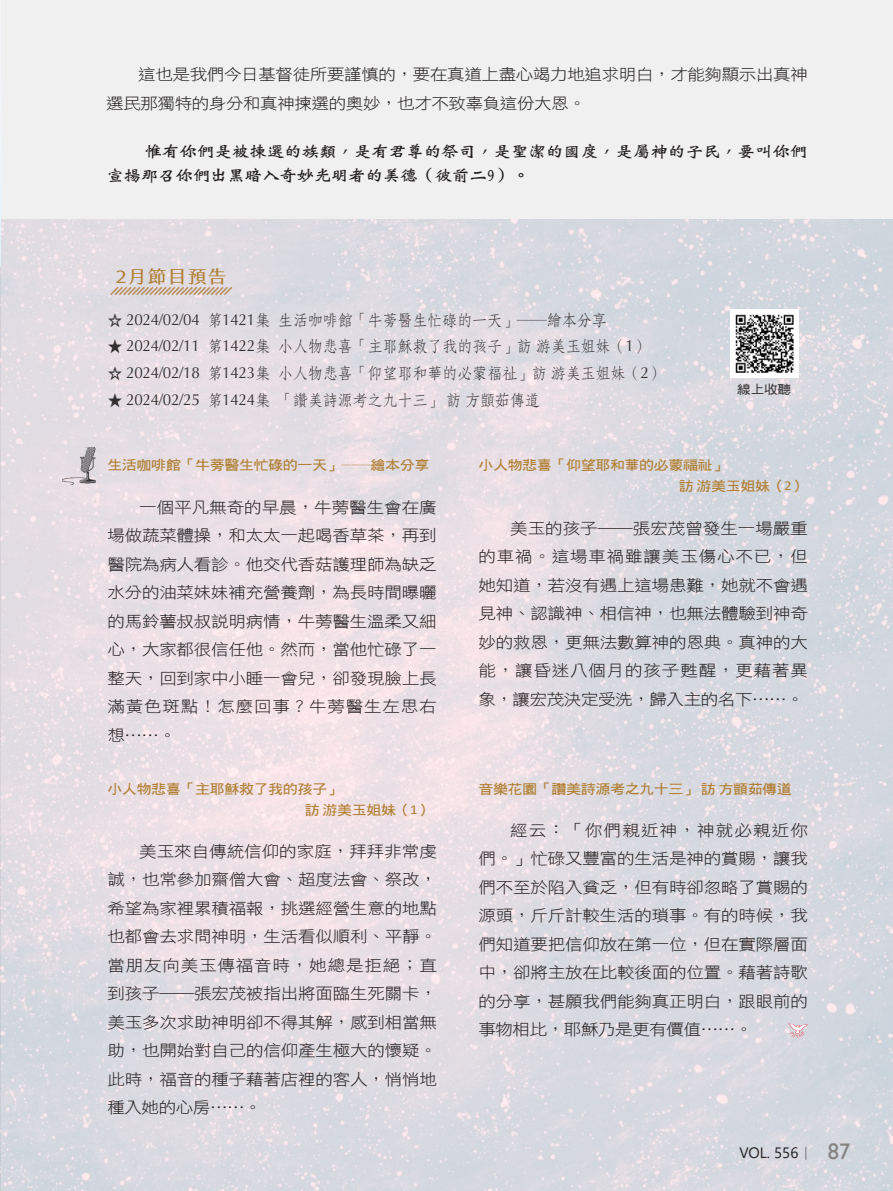
<style>
.page{position:relative;width:893px;height:1191px;background:#fff}
.page>*{position:absolute;margin:0;border:0;box-sizing:border-box;transform-origin:0 0}
.圖說{font:17.55px "jf jinxuan fresh 2.1 Medium";letter-spacing:.025em;color:#b17f34;scale:1.11 1}
.Normal經文{font:16.2px/24px "DF Wei Bei W7 WIN BF";letter-spacing:-.03em;color:#231f20;scale:1.11 1}
.參考書目內容{font:16.05px "DF Fang Song W4 WIN BF";letter-spacing:-.02em;color:#312f30;scale:.95 1}
.t1{font:15.75px/28.5px "DF Hei W3 WIN BF";letter-spacing:-.015em;color:#231f20;text-align:justify;scale:1.11 1}
.t2{font:15px "Segoe UI";color:#231f20}
.圖說_大{font:13.5px/21px "DF Hei W7 WIN BF";letter-spacing:-.025em;color:#b17f34;scale:1.11 1}
.圖說-2{font:12.45px "DF Hei W7 WIN BF";color:#3e3e3f;scale:1.11 1}
.s1{font-family:"Optima"}
.s2{font-family:"Calibri"}
.s3{font-family:"Adobe Ming Std";font-weight:300}
.s4{font-family:"Gill Sans";font-size:22.5px;color:#868281}
</style>
<div class="page">
<img style="left:1px;top:219px;width:892px;height:972px">
<div style="left:1px;top:0;width:892px;height:219px;background:#f0f0f0"></div>
<svg style="left:0;top:266px;width:1px;height:925px"></svg>
<img style="left:62px;top:447px;width:33px;height:37px">
<img style="left:730px;top:309px;width:68px;height:68px">
<svg style="left:108px;top:285px;width:126px;height:12px;background:#d4c5ba"></svg>
<svg style="left:788px;top:1023px;width:20px;height:15px"></svg>
<img style="left:0;top:1px;width:1px;height:265px">
<p class="t1" style="left:106px;top:60px;width:634px;text-indent:32px">這也是我們今日基督徒所要謹慎的，要在真道上盡心竭力地追求明白，才能夠顯示出真神選民那獨特的身分和真神揀選的奧妙，也才不致辜負這份大恩。</p>
<p class="Normal經文" style="left:106px;top:139px;width:634px;text-indent:38px">惟有你們是被揀選的族類，是有君尊的祭司，是聖潔的國度，是屬神的子民，要叫你們宣揚那召你們出黑暗入奇妙光明者的美德（彼前二9）。</p>
<p class="圖說" style="left:116px;top:267px;width:102px">2月節目預告</p>
<p class="參考書目內容" style="left:107px;top:312px;width:527px">☆ <span class="s1">2024/02/04</span> 第<span class="s1">1421</span>集 生活咖啡館「牛蒡醫生忙碌的一天」――繪本分享</p>
<p class="參考書目內容" style="left:107px;top:338px;width:571px">★ <span class="s1">2024/02/11</span> 第<span class="s1">1422</span>集 小人物悲喜「主耶穌救了我的孩子」訪游美玉姐妹（<span class="s1">1</span>）</p>
<p class="參考書目內容" style="left:107px;top:365px;width:587px">☆ <span class="s1">2024/02/18</span> 第<span class="s1">1423</span>集 小人物悲喜「仰望耶和華的必蒙福祉」訪游美玉姐妹（<span class="s1">2</span>）</p>
<p class="參考書目內容" style="left:107px;top:392px;width:457px">★ <span class="s1">2024/02/25</span> 第<span class="s1">1424</span>集 「讚美詩源考之九十三」訪方顗茹傳道</p>
<p class="圖說-2" style="left:737px;top:383px;width:50px">線上收聽</p>
<p class="圖說_大" style="left:107px;top:455px;width:292px">生活咖啡館「牛蒡醫生忙碌的一天」――繪本分享</p>
<p class="t1" style="left:107px;top:492px;width:298px;text-indent:32px">一個平凡無奇的早晨，牛蒡醫生會在廣場做蔬菜體操，和太太一起喝香草茶，再到醫院為病人看診。他交代香菇護理師為缺乏水分的油菜妹妹補充營養劑，為長時間曝曬的馬鈴薯叔叔說明病情，牛蒡醫生溫柔又細心，大家都很信任他。然而，當他忙碌了一整天，回到家中小睡一會兒，卻發現臉上長滿黃色斑點！怎麼回事？牛蒡醫生左思右想……。</p>
<p class="圖說_大" style="left:305px;top:778px;width:117px;text-indent:-197px">小人物悲喜「主耶穌救了我的孩子」<br>訪游美玉姐妹（<span class="s2">1</span>）</p>
<p class="t1" style="left:107px;top:836px;width:298px;text-indent:32px">美玉來自傳統信仰的家庭，拜拜非常虔誠，也常參加齋僧大會、超度法會、祭改，希望為家裡累積福報，挑選經營生意的地點也都會去求問神明，生活看似順利、平靜。當朋友向美玉傳福音時，她總是拒絕；直到孩子――張宏茂被指出將面臨生死關卡，美玉多次求助神明卻不得其解，感到相當無助，也開始對自己的信仰產生極大的懷疑。此時，福音的種子藉著店裡的客人，悄悄地種入她的心房……。</p>
<p class="圖說_大" style="left:679px;top:455px;width:117px;text-indent:-200px">小人物悲喜「仰望耶和華的必蒙福祉」<br>訪游美玉姐妹（<span class="s2">2</span>）</p>
<p class="t1" style="left:478px;top:513px;width:298px;text-indent:32px">美玉的孩子――張宏茂曾發生一場嚴重的車禍。這場車禍雖讓美玉傷心不已，但她知道，若沒有遇上這場患難，她就不會遇見神、認識神、相信神，也無法體驗到神奇妙的救恩，更無法數算神的恩典。真神的大能，讓昏迷八個月的孩子甦醒，更藉著異象，讓宏茂決定受洗，歸入主的名下……。</p>
<p class="圖說_大" style="left:478px;top:778px;width:284px">音樂花園「讚美詩源考之九十三」訪方顗茹傳道</p>
<p class="t1" style="left:478px;top:815px;width:298px;text-indent:32px">經云：「你們親近神，神就必親近你們。」忙碌又豐富的生活是神的賞賜，讓我們不至於陷入貧乏，但有時卻忽略了賞賜的源頭，斤斤計較生活的瑣事。有的時候，我們知道要把信仰放在第一位，但在實際層面中，卻將主放在比較後面的位置。藉著詩歌的分享，甚願我們能夠真正明白，跟眼前的事物相比，耶穌乃是更有價值……。</p>
<p class="t2" style="left:739px;top:1138px;width:112px">VOL. 556<span class="s3">｜</span> <span class="s4">87</span></p>
</div>
